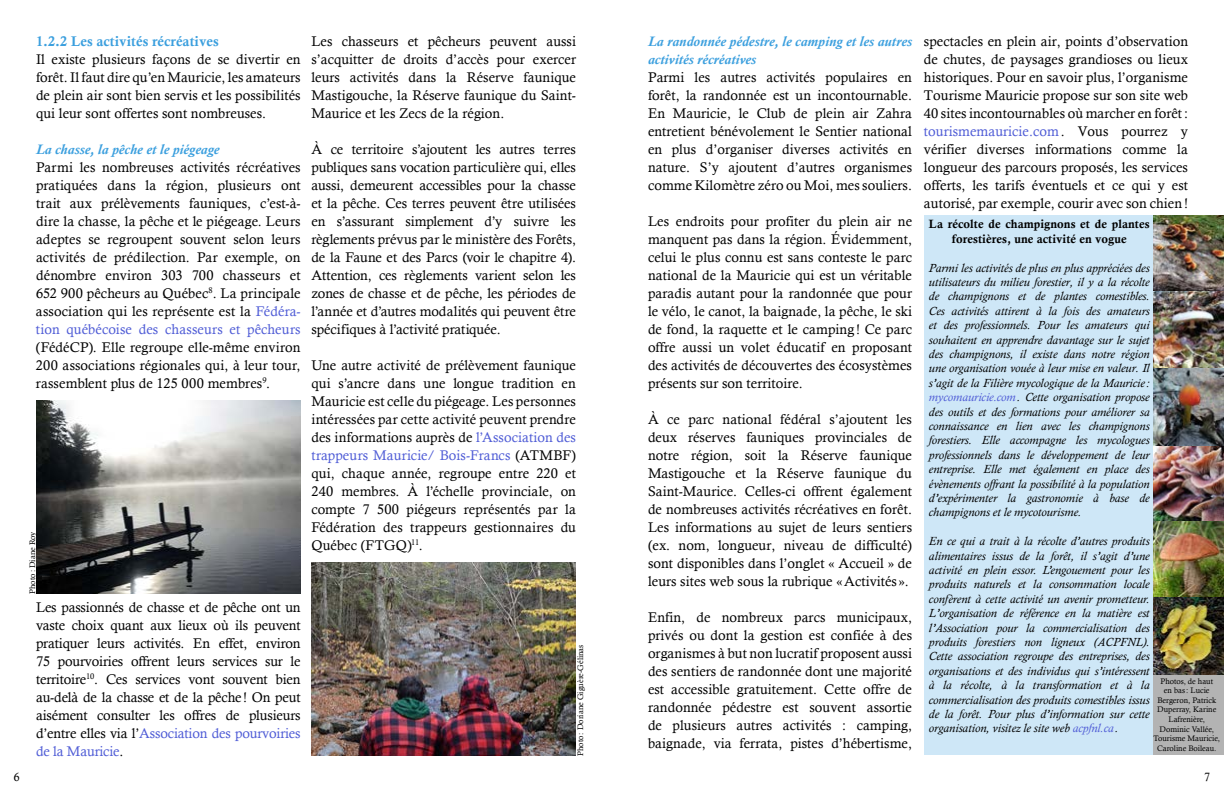
<style>
.page{position:relative;width:1224px;height:792px;background:#fff}
.page>*{position:absolute;margin:0;border:0;box-sizing:border-box;transform-origin:0 0}
.t1{font:14px/18px "Calisto";letter-spacing:.005em;color:#000;text-align:justify}
.t2{font:italic 700 14px/18px "Calisto";letter-spacing:.005em;color:#3b9fde}
.t3{font:14px "Calis MT Bol";letter-spacing:.005em;color:#3b9fde}
.t4{font:italic 12px/14.4px "Calisto";letter-spacing:.005em;color:#000;text-align:justify}
.t5{font:12px/14.4px "Calis MT Bol";letter-spacing:.005em;color:#000;text-align:center}
.t6{font:12px "Calisto";color:#000;scale:.95 1}
.t7{font:8px/9.6px "Calisto";color:#000;text-align:center}
.s1{color:#4f5cd6}
</style>
<div class="page">
<div style="left:924px;top:215px;width:230px;height:540px;background:#cee7f7"></div>
<img style="left:1154px;top:215px;width:70px;height:77px">
<img style="left:1154px;top:371px;width:70px;height:302px">
<img style="left:1154px;top:292px;width:70px;height:79px">
<div style="left:1154px;top:673px;width:70px;height:82px;background:#b3b3b3"></div>
<img style="left:36px;top:400px;width:265px;height:194px">
<img style="left:311px;top:562px;width:265px;height:194px">
<p class="t3" style="left:36px;top:33px;width:184px">1.2.2 Les activités récréatives</p>
<p class="t1" style="left:36px;top:50px;width:266px">Il existe plusieurs façons de se divertir en forêt. Il faut dire qu’en Mauricie, les amateurs de plein air sont bien servis et les possibilités qui leur sont offertes sont nombreuses.</p>
<p class="t2" style="left:36px;top:140px;width:185px">La chasse, la pêche et le piégeage</p>
<p class="t1" style="left:36px;top:158px;width:266px">Parmi les nombreuses activités récréatives pratiquées dans la région, plusieurs ont trait aux prélèvements fauniques, c’est-à&shy;dire la chasse, la pêche et le piégeage. Leurs adeptes se regroupent souvent selon leurs activités de prédilection. Par exemple, on dénombre environ 303 700 chasseurs et 652 900 pêcheurs au Québec<sup>8</sup>. La principale association qui les représente est la <span class="s1">Fédéra&shy;tion québécoise des chasseurs et pêcheurs</span></p>
<p class="t1" style="left:36px;top:338px;width:266px">(FédéCP). Elle regroupe elle-même environ 200 associations régionales qui, à leur tour, rassemblent plus de 125 000 membres<sup>9</sup>.</p>
<p class="t7" style="left:28px;top:594px;width:64px;rotate:-90deg">Photo: Diane Roy</p>
<p class="t1" style="left:36px;top:598px;width:266px">Les passionnés de chasse et de pêche ont un vaste choix quant aux lieux où ils peuvent pratiquer leurs activités. En effet, environ 75 pourvoiries offrent leurs services sur le territoire<sup>10</sup>. Ces services vont souvent bien au-delà de la chasse et de la pêche! On peut aisément consulter les offres de plusieurs d’entre elles via l’<span class="s1">Association des pourvoiries de la Mauricie</span>.</p>
<p class="t1" style="left:311px;top:32px;width:266px">Les chasseurs et pêcheurs peuvent aussi s’acquitter de droits d’accès pour exercer leurs activités dans la Réserve faunique Mastigouche, la Réserve faunique du Saint-Maurice et les Zecs de la région.</p>
<p class="t1" style="left:311px;top:140px;width:266px">À ce territoire s’ajoutent les autres terres publiques sans vocation particulière qui, elles aussi, demeurent accessibles pour la chasse et la pêche. Ces terres peuvent être utilisées en s’assurant simplement d’y suivre les règlements prévus par le ministère des Forêts, de la Faune et des Parcs (voir le chapitre 4).<br>Attention, ces règlements varient selon les zones de chasse et de pêche, les périodes de l’année et d’autres modalités qui peuvent être spécifiques à l’activité pratiquée.</p>
<p class="t1" style="left:311px;top:356px;width:266px">Une autre activité de prélèvement faunique qui s’ancre dans une longue tradition en Mauricie est celle du piégeage. Les personnes intéressées par cette activité peuvent prendre des informations auprès de <span class="s1">l’Association des trappeurs Mauricie/ Bois-Francs</span> (ATMBF) qui, chaque année, regroupe entre 220 et 240 membres. À l’échelle provinciale, on compte 7 500 piégeurs représentés par la Fédération des trappeurs gestionnaires du Québec (FTGQ)<sup>11</sup>.</p>
<p class="t7" style="left:576px;top:756px;width:113px;rotate:-90deg">Photo: Doriane Giguère-Gélinas</p>
<p class="t2" style="left:648px;top:32px;width:265px">La randonnée pédestre, le camping et les autres activités récréatives</p>
<p class="t1" style="left:648px;top:68px;width:266px">Parmi les autres activités populaires en forêt, la randonnée est un incontournable.<br>En Mauricie, le Club de plein air Zahra entretient bénévolement le Sentier national en plus d’organiser diverses activités en nature. S’y ajoutent d’autres organismes comme Kilomètre zéro ou Moi, mes souliers.</p>
<p class="t1" style="left:648px;top:212px;width:266px">Les endroits pour profiter du plein air ne manquent pas dans la région. Évidemment, celui le plus connu est sans conteste le parc national de la Mauricie qui est un véritable paradis autant pour la randonnée que pour le vélo, le canot, la baignade, la pêche, le ski de fond, la raquette et le camping ! Ce parc offre aussi un volet éducatif en proposant des activités de découvertes des écosystèmes présents sur son territoire.</p>
<p class="t1" style="left:648px;top:410px;width:266px">À ce parc national fédéral s’ajoutent les deux réserves fauniques provinciales de notre région, soit la Réserve faunique Mastigouche et la Réserve faunique du Saint-Maurice. Celles-ci offrent également de nombreuses activités récréatives en forêt.<br>Les informations au sujet de leurs sentiers (ex. nom, longueur, niveau de difficulté) sont disponibles dans l’onglet « Accueil » de leurs sites web sous la rubrique «Activités ».</p>
<p class="t1" style="left:648px;top:608px;width:266px">Enfin, de nombreux parcs municipaux, privés ou dont la gestion est confiée à des organismes à but non lucratif proposent aussi des sentiers de randonnée dont une majorité est accessible gratuitement. Cette offre de randonnée pédestre est souvent assortie de plusieurs autres activités : camping, baignade, via ferrata, pistes d’hébertisme,</p>
<p class="t1" style="left:924px;top:32px;width:266px">spectacles en plein air, points d’observation de chutes, de paysages grandioses ou lieux historiques. Pour en savoir plus, l’organisme Tourisme Mauricie propose sur son site web 40 sites incontournables où marcher en forêt: <span class="s1">tourismemauricie.com</span>. Vous pourrez y vérifier diverses informations comme la longueur des parcours proposés, les services offerts, les tarifs éventuels et ce qui y est autorisé, par exemple, courir avec son chien!</p>
<p class="t5" style="left:929px;top:217px;width:222px">La récolte de champignons et de plantes forestières, une activité en vogue</p>
<p class="t4" style="left:929px;top:260px;width:222px">Parmi les activités de plus en plus appréciées des utilisateurs du milieu forestier, il y a la récolte de champignons et de plantes comestibles.<br>Ces activités attirent à la fois des amateurs et des professionnels. Pour les amateurs qui souhaitent en apprendre davantage sur le sujet des champignons, il existe dans notre région une organisation vouée à leur mise en valeur. Il s’agit de la Filière mycologique de la Mauricie: <span class="s1">mycomauricie.com</span>. Cette organisation propose des outils et des formations pour améliorer sa connaissance en lien avec les champignons forestiers. Elle accompagne les mycologues professionnels dans le développement de leur entreprise. Elle met également en place des évènements offrant la possibilité à la population d’expérimenter la gastronomie à base de champignons et le mycotourisme.</p>
<p class="t4" style="left:929px;top:534px;width:222px">En ce qui a trait à la récolte d’autres produits alimentaires issus de la forêt, il s’agit d’une activité en plein essor. L’engouement pour les produits naturels et la consommation locale confèrent à cette activité un avenir prometteur.<br>L’organisation de référence en la matière est l’Association pour la commercialisation des produits forestiers non ligneux (ACPFNL).<br>Cette association regroupe des entreprises, des organisations et des individus qui s’intéressent à la récolte, à la transformation et à la commercialisation des produits comestibles issus de la forêt. Pour plus d’information sur cette organisation, visitez le site web <span class="s1">acpfnl.ca</span> .</p>
<p class="t7" style="left:1154px;top:676px;width:68px">Photos, de haut<br>en bas: Lucie<br>Bergeron, Patrick<br>Duperray, Karine<br>Lafrenière,<br>Dominic Vallée,<br>Tourisme Mauricie,<br>Caroline Boileau.</p>
<p class="t6" style="left:14px;top:770px;width:8px">6</p>
<p class="t6" style="left:1204px;top:770px;width:8px">7</p>
</div>
